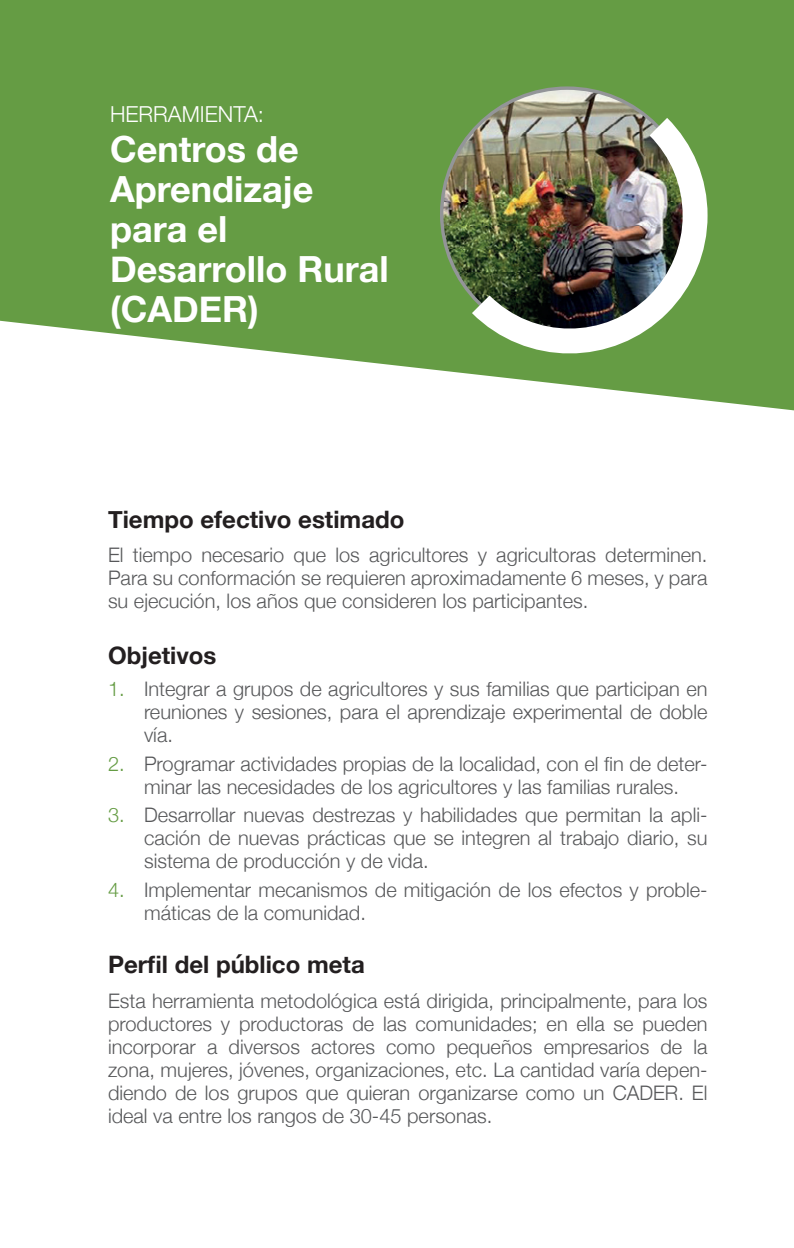
<style>
.page{position:relative;width:794px;height:1248px;background:#fff}
.page>*{position:absolute;margin:0;border:0;box-sizing:border-box;transform-origin:0 0}
.TIT_01_B{font:700 36px/40px "Helvetica Neue";color:#fff}
.TIT02{font:700 24px "Helvetica Neue";color:#231f20}
.TIT_01_B-2{font:300 22px "Helvetica Neue";color:#fff}
.BODY{font:300 20px/23px "Helvetica Neue";color:#57585a;text-align:justify}
.s1{color:#659c44}
</style>
<div class="page">
<svg style="left:0;top:0;width:794px;height:410px;background:#79a95d"></svg>
<img style="left:442px;top:88px;width:250px;height:251px;border-radius:125px">
<img style="left:472px;top:118px;width:235px;height:249px">
<p class="TIT_01_B-2" style="left:110px;top:96px;width:155px">HERRAMIENTA:</p>
<p class="TIT_01_B" style="left:110px;top:130px;width:280px">Centros de<br>Aprendizaje para el<br>Desarrollo Rural (CADER)</p>
<p class="TIT02" style="left:108px;top:500px;width:298px">Tiempo efectivo estimado</p>
<p class="BODY" style="left:108px;top:542px;width:601px">El tiempo necesario que los agricultores y agricultoras determinen.<br>Para su conformación se requieren aproximadamente 6 meses, y para su ejecución, los años que consideren los participantes.</p>
<p class="TIT02" style="left:108px;top:636px;width:110px">Objetivos</p>
<p class="BODY" style="left:144px;top:675px;width:565px;text-indent:-36px"><span class="s1">1.</span> Integrar a grupos de agricultores y sus familias que participan en reuniones y sesiones, para el aprendizaje experimental de doble vía.</p>
<p class="BODY" style="left:108px;top:750px;width:601px;text-align:center"><span class="s1">2.</span> Programar actividades propias de la localidad, con el fin de deter&shy;minar las necesidades de los agricultores y las familias rurales.</p>
<p class="BODY" style="left:144px;top:802px;width:565px;text-indent:-36px"><span class="s1">3.</span> Desarrollar nuevas destrezas y habilidades que permitan la apli&shy;cación de nuevas prácticas que se integren al trabajo diario, su sistema de producción y de vida.</p>
<p class="BODY" style="left:144px;top:877px;width:565px;text-indent:-36px"><span class="s1">4.</span> Implementar mecanismos de mitigación de los efectos y proble&shy;máticas de la comunidad.</p>
<p class="TIT02" style="left:108px;top:945px;width:258px">Perfil del público meta</p>
<p class="BODY" style="left:108px;top:987px;width:601px">Esta herramienta metodológica está dirigida, principalmente, para los productores y productoras de las comunidades; en ella se pueden incorporar a diversos actores como pequeños empresarios de la zona, mujeres, jóvenes, organizaciones, etc. La cantidad varía depen&shy;diendo de los grupos que quieran organizarse como un CADER. El ideal va entre los rangos de 30-45 personas.</p>
</div>
